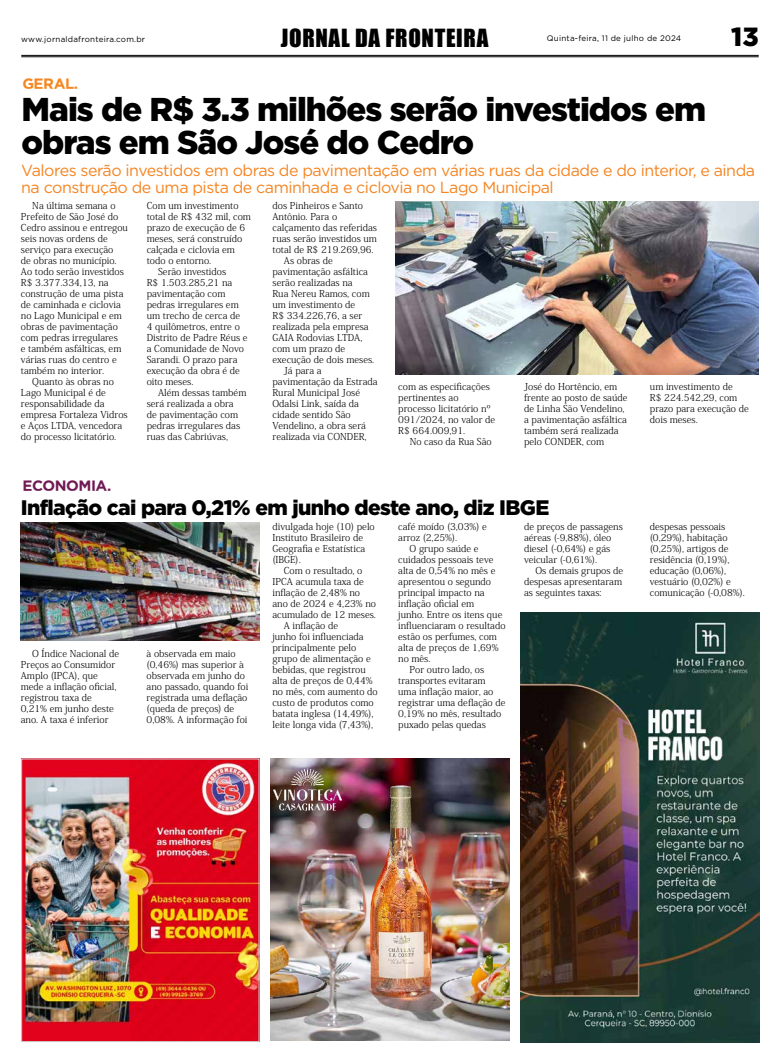
<style>
.page{position:relative;width:780px;height:1063px;background:#fff}
.page>*{position:absolute;margin:0;border:0;box-sizing:border-box;transform-origin:0 0}
.t1{font:900 33px/33px "Gotham";letter-spacing:-.03em;color:#000}
.t2{font:900 26.3px "Gotham";color:#000}
.t3{font:23px "Impact";letter-spacing:.03em;color:#000}
.t4{font:900 21px "Gotham";letter-spacing:-.03em;color:#000}
.t5{font:16px/17px "Gotham";letter-spacing:-.03em;color:#f58522}
.t6{font:700 15px "Gotham";letter-spacing:-.03em;color:#701a54}
.t7{font:700 15px "Gotham";letter-spacing:-.03em;color:#f6861f}
.t8{font:300 9.5px/11px "Koz Min Pro";color:#000}
.t9{font:8px "Gotham";letter-spacing:.03em;color:#000}
</style>
<div class="page">
<hr style="left:21px;top:55px;width:737px;height:1px;background:#000">
<hr style="left:21px;top:56px;width:737px;height:1px;background:#000">
<img style="left:271px;top:758px;width:238px;height:283px">
<img style="left:23px;top:760px;width:234px;height:280px">
<div style="left:21px;top:758px;width:238px;height:284px;border:1px solid #d1d3d4"></div>
<img style="left:520px;top:613px;width:239px;height:429px">
<img style="left:395px;top:201px;width:363px;height:173px">
<img style="left:21px;top:523px;width:238px;height:118px">
<p class="t9" style="left:21px;top:34px;width:125px">www.jornaldafronteira.com.br</p>
<h3 class="t3" style="left:281px;top:21px;width:209px">JORNAL DA FRONTEIRA</h3>
<p class="t9" style="left:547px;top:34px;width:136px">Quinta-feira, 11 de julho de 2024</p>
<h2 class="t2" style="left:731px;top:22px;width:29px">13</h2>
<h3 class="t7" style="left:22px;top:74px;width:57px">GERAL.</h3>
<h1 class="t1" style="left:22px;top:92px;width:686px">Mais de R$ 3.3 milhões serão investidos em obras em São José do Cedro</h1>
<h3 class="t5" style="left:21px;top:162px;width:735px">Valores serão investidos em obras de pavimentação em várias ruas da cidade e do interior, e ainda na construção de uma pista de caminhada e ciclovia no Lago Municipal</h3>
<p class="t8" style="left:21px;top:199px;width:108px;text-indent:11px">Na última semana o<br>Prefeito de São José do<br>Cedro assinou e entregou seis novas ordens de serviço para execução<br>de obras no município.<br>Ao todo serão investidos<br>R$ 3.377.334,13, na construção de uma pista de caminhada e ciclovia no Lago Municipal e em obras de pavimentação com pedras irregulares<br>e também asfálticas, em várias ruas do centro e também no interior.</p>
<p class="t8" style="left:21px;top:375px;width:108px;text-indent:11px">Quanto às obras no<br>Lago Municipal é de responsabilidade da empresa Fortaleza Vidros e Aços LTDA, vencedora do processo licitatório.</p>
<p class="t8" style="left:147px;top:199px;width:93px">Com um investimento</p>
<p class="t8" style="left:147px;top:210px;width:106px">total de R$ 432 mil, com</p>
<p class="t8" style="left:147px;top:221px;width:100px">prazo de execução de 6</p>
<p class="t8" style="left:147px;top:232px;width:97px">meses, será construído</p>
<p class="t8" style="left:147px;top:243px;width:90px">calçada e ciclovia em</p>
<p class="t8" style="left:147px;top:254px;width:66px">todo o entorno.</p>
<p class="t8" style="left:158px;top:265px;width:70px">Serão investidos</p>
<p class="t8" style="left:147px;top:276px;width:87px">R$ 1.503.285,21 na</p>
<p class="t8" style="left:147px;top:287px;width:80px">pavimentação com</p>
<p class="t8" style="left:147px;top:298px;width:93px">pedras irregulares em</p>
<p class="t8" style="left:147px;top:309px;width:95px">um trecho de cerca de</p>
<p class="t8" style="left:147px;top:320px;width:95px">4 quilômetros, entre o</p>
<p class="t8" style="left:147px;top:331px;width:102px">Distrito de Padre Réus e</p>
<p class="t8" style="left:147px;top:342px;width:99px">a Comunidade de Novo</p>
<p class="t8" style="left:147px;top:353px;width:92px">Sarandi. O prazo para</p>
<p class="t8" style="left:147px;top:364px;width:95px">execução da obra é de</p>
<p class="t8" style="left:147px;top:375px;width:48px">oito meses.</p>
<p class="t8" style="left:158px;top:386px;width:90px">Além dessas também</p>
<p class="t8" style="left:147px;top:397px;width:88px">será realizada a obra</p>
<p class="t8" style="left:147px;top:408px;width:93px">de pavimentação com</p>
<p class="t8" style="left:147px;top:419px;width:95px">pedras irregulares das</p>
<p class="t8" style="left:147px;top:430px;width:83px">ruas das Cabriúvas,</p>
<p class="t8" style="left:272px;top:199px;width:92px">dos Pinheiros e Santo</p>
<p class="t8" style="left:272px;top:210px;width:66px">Antônio. Para o</p>
<p class="t8" style="left:272px;top:221px;width:106px">calçamento das referidas</p>
<p class="t8" style="left:272px;top:232px;width:106px">ruas serão investidos um</p>
<p class="t8" style="left:272px;top:243px;width:103px">total de R$ 219.269,96.</p>
<p class="t8" style="left:284px;top:254px;width:50px">As obras de</p>
<p class="t8" style="left:272px;top:265px;width:97px">pavimentação asfáltica</p>
<p class="t8" style="left:272px;top:276px;width:81px">serão realizadas na</p>
<p class="t8" style="left:272px;top:287px;width:99px">Rua Nereu Ramos, com</p>
<p class="t8" style="left:272px;top:298px;width:84px">um investimento de</p>
<p class="t8" style="left:272px;top:309px;width:91px">R$ 334.226,76, a ser</p>
<p class="t8" style="left:272px;top:320px;width:98px">realizada pela empresa</p>
<p class="t8" style="left:272px;top:331px;width:91px">GAIA Rodovias LTDA,</p>
<p class="t8" style="left:272px;top:342px;width:74px">com um prazo de</p>
<p class="t8" style="left:272px;top:353px;width:103px">execução de dois meses.</p>
<p class="t8" style="left:284px;top:364px;width:39px">Já para a</p>
<p class="t8" style="left:272px;top:375px;width:107px">pavimentação da Estrada</p>
<p class="t8" style="left:272px;top:386px;width:89px">Rural Municipal José</p>
<p class="t8" style="left:272px;top:397px;width:88px">Odalsi Link, saída da</p>
<p class="t8" style="left:272px;top:408px;width:80px">cidade sentido São</p>
<p class="t8" style="left:272px;top:419px;width:95px">Vendelino, a obra será</p>
<p class="t8" style="left:272px;top:430px;width:96px">realizada via CONDER,</p>
<p class="t8" style="left:398px;top:381px;width:98px">com as especificações pertinentes ao processo licitatório nº<br>091/2024, no valor de<br>R$ 664.009,91.</p>
<p class="t8" style="left:409px;top:436px;width:84px">No caso da Rua São</p>
<p class="t8" style="left:524px;top:381px;width:105px">José do Hortêncio, em frente ao posto de saúde de Linha São Vendelino, a pavimentação asfáltica também será realizada pelo CONDER, com</p>
<p class="t8" style="left:650px;top:381px;width:100px">um investimento de<br>R$ 224.542,29, com prazo para execução de dois meses.</p>
<h3 class="t6" style="left:23px;top:476px;width:90px">ECONOMIA.</h3>
<h3 class="t4" style="left:21px;top:495px;width:530px">Inflação cai para 0,21% em junho deste ano, diz IBGE</h3>
<p class="t8" style="left:21px;top:647px;width:100px;text-indent:11px">O Índice Nacional de<br>Preços ao Consumidor<br>Amplo (IPCA), que mede a inflação oficial, registrou taxa de<br>0,21% em junho deste ano. A taxa é inferior</p>
<p class="t8" style="left:147px;top:647px;width:103px">à observada em maio (0,46%) mas superior à observada em junho do ano passado, quando foi registrada uma deflação (queda de preços) de<br>0,08%. A informação foi</p>
<p class="t8" style="left:272px;top:521px;width:104px">divulgada hoje (10) pelo<br>Instituto Brasileiro de<br>Geografia e Estatística (IBGE).</p>
<p class="t8" style="left:284px;top:565px;width:80px">Com o resultado, o</p>
<p class="t8" style="left:272px;top:576px;width:93px">IPCA acumula taxa de</p>
<p class="t8" style="left:272px;top:587px;width:89px">inflação de 2,48% no</p>
<p class="t8" style="left:272px;top:598px;width:105px">ano de 2024 e 4,23% no</p>
<p class="t8" style="left:272px;top:609px;width:105px">acumulado de 12 meses.</p>
<p class="t8" style="left:284px;top:620px;width:56px">A inflação de</p>
<p class="t8" style="left:272px;top:631px;width:93px">junho foi influenciada</p>
<p class="t8" style="left:272px;top:642px;width:85px">principalmente pelo</p>
<p class="t8" style="left:272px;top:653px;width:100px">grupo de alimentação e</p>
<p class="t8" style="left:272px;top:664px;width:95px">bebidas, que registrou</p>
<p class="t8" style="left:272px;top:675px;width:102px">alta de preços de 0,44%</p>
<p class="t8" style="left:272px;top:686px;width:107px">no mês, com aumento do</p>
<p class="t8" style="left:272px;top:697px;width:103px">custo de produtos como</p>
<p class="t8" style="left:272px;top:708px;width:103px">batata inglesa (14,49%),</p>
<p class="t8" style="left:272px;top:719px;width:102px">leite longa vida (7,43%),</p>
<p class="t8" style="left:398px;top:521px;width:90px">café moído (3,03%) e arroz (2,25%).</p>
<p class="t8" style="left:409px;top:543px;width:71px">O grupo saúde e</p>
<p class="t8" style="left:398px;top:554px;width:97px">cuidados pessoais teve</p>
<p class="t8" style="left:398px;top:565px;width:99px">alta de 0,54% no mês e</p>
<p class="t8" style="left:398px;top:576px;width:94px">apresentou o segundo</p>
<p class="t8" style="left:398px;top:587px;width:88px">principal impacto na</p>
<p class="t8" style="left:398px;top:598px;width:77px">inflação oficial em</p>
<p class="t8" style="left:398px;top:609px;width:106px">junho. Entre os itens que</p>
<p class="t8" style="left:398px;top:620px;width:109px">influenciaram o resultado</p>
<p class="t8" style="left:398px;top:631px;width:100px">estão os perfumes, com</p>
<p class="t8" style="left:398px;top:642px;width:102px">alta de preços de 1,69%</p>
<p class="t8" style="left:398px;top:653px;width:34px">no mês.</p>
<p class="t8" style="left:409px;top:664px;width:76px">Por outro lado, os</p>
<p class="t8" style="left:398px;top:675px;width:89px">transportes evitaram</p>
<p class="t8" style="left:398px;top:686px;width:97px">uma inflação maior, ao</p>
<p class="t8" style="left:398px;top:697px;width:109px">registrar uma deflação de</p>
<p class="t8" style="left:398px;top:708px;width:105px">0,19% no mês, resultado</p>
<p class="t8" style="left:398px;top:719px;width:89px">puxado pelas quedas</p>
<p class="t8" style="left:524px;top:521px;width:100px">de preços de passagens aéreas (-9,88%), óleo diesel (-0,64%) e gás veicular (-0,61%).</p>
<p class="t8" style="left:524px;top:565px;width:101px;text-indent:11px">Os demais grupos de despesas apresentaram as seguintes taxas:</p>
<p class="t8" style="left:649px;top:521px;width:96px">despesas pessoais (0,29%), habitação (0,25%), artigos de residência (0,19%), educação (0,06%), vestuário (0,02%) e comunicação (-0,08%).</p>
</div>
